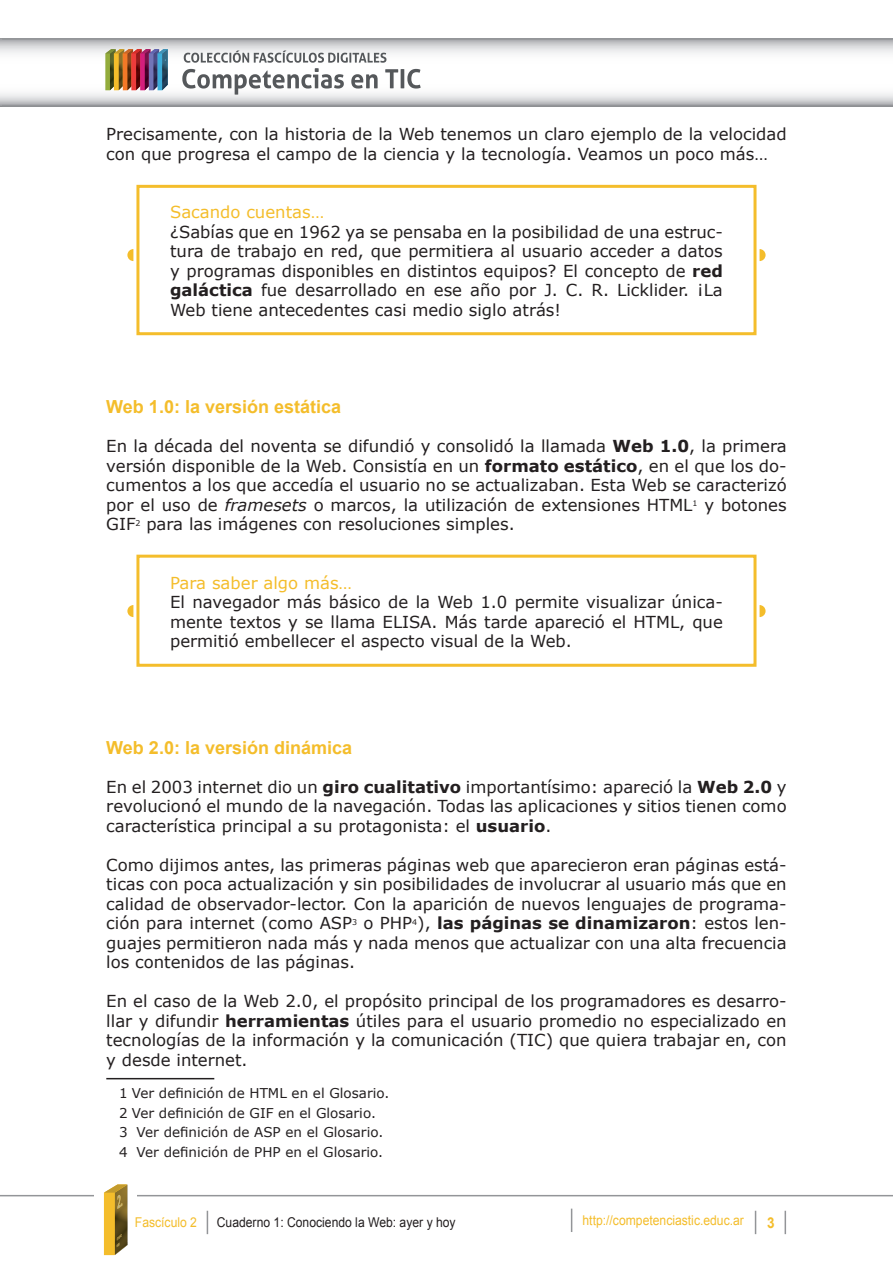
<style>
.page{position:relative;width:893px;height:1263px;background:#fff}
.page>*{position:absolute;margin:0;border:0;box-sizing:border-box;transform-origin:0 0}
.t1{font:700 18px "Arial";color:#f4bd2b}
.t2{font:16.5px/19.5px "Verdana";color:#231f20;text-align:justify}
.t3{font:16.5px "Verdana";color:#f4bd2b}
.t4{font:700 15px "Arial";color:#f4bd2b;scale:.9 1}
.t5{font:13.5px/19.5px "Verdana";color:#231f20}
.t6{font:13.5px "Arial";color:#f4bd2b;scale:.9 1}
.t7{font:13.5px "Arial";color:#231f20;scale:.9 1}
.s1{font-weight:700}
.s2{font-style:italic}
</style>
<div class="page">
<svg style="left:207px;top:1211px;width:1px;height:23px"></svg>
<svg style="left:755px;top:1211px;width:1px;height:23px"></svg>
<svg style="left:785px;top:1211px;width:1px;height:23px"></svg>
<hr style="left:0;top:1195px;width:893px;height:1px;background:#939598">
<div style="left:95px;top:1184px;width:42px;height:79px;background:#fff"></div>
<svg style="left:104px;top:1184px;width:24px;height:72px;background:#b5953d"></svg>
<svg style="left:0;top:38px;width:893px;height:68px"></svg>
<hr style="left:2px;top:38px;width:891px;height:2px;background:#939598">
<hr style="left:2px;top:105px;width:891px;height:1px;background:#939598">
<svg style="left:105px;top:49px;width:63px;height:41px;background:#8b6257"></svg>
<svg style="left:182px;top:50px;width:239px;height:45px"></svg>
<svg style="left:571px;top:1208px;width:1px;height:24px"></svg>
<div style="left:136px;top:185px;width:620px;height:150px;border:3px solid #f4bd2b"></div>
<svg style="left:759px;top:249px;width:7px;height:12px"></svg>
<svg style="left:127px;top:249px;width:6px;height:12px"></svg>
<div style="left:136px;top:555px;width:620px;height:112px;border:3px solid #f4bd2b"></div>
<svg style="left:759px;top:605px;width:7px;height:12px"></svg>
<svg style="left:127px;top:605px;width:6px;height:12px"></svg>
<hr style="left:106px;top:1078px;width:108px;height:1px;background:#231f20">
<p class="t2" style="left:106px;top:125px;width:682px">Precisamente, con la historia de la Web tenemos un claro ejemplo de la velocidad con que progresa el campo de la ciencia y la tecnología. Veamos un poco más…</p>
<p class="t3" style="left:170px;top:202px;width:156px">Sacando cuentas…</p>
<p class="t2" style="left:170px;top:222px;width:554px">¿Sabías que en 1962 ya se pensaba en la posibilidad de una estruc&shy;tura de trabajo en red, que permitiera al usuario acceder a datos y programas disponibles en distintos equipos? El concepto de <span class="s1">red galáctica</span> fue desarrollado en ese año por J. C. R. Licklider. ¡La Web tiene antecedentes casi medio siglo atrás!</p>
<p class="t1" style="left:106px;top:397px;width:236px">Web 1.0: la versión estática</p>
<p class="t2" style="left:106px;top:437px;width:682px">En la década del noventa se difundió y consolidó la llamada <span class="s1">Web 1.0</span>, la primera versión disponible de la Web. Consistía en un <span class="s1">formato estático</span>, en el que los do&shy;cumentos a los que accedía el usuario no se actualizaban. Esta Web se caracterizó por el uso de <span class="s2">framesets</span> o marcos, la utilización de extensiones HTML<sup>1</sup> y botones GIF<sup>2</sup> para las imágenes con resoluciones simples.</p>
<p class="t3" style="left:170px;top:572px;width:184px">Para saber algo más…</p>
<p class="t2" style="left:170px;top:593px;width:554px">El navegador más básico de la Web 1.0 permite visualizar única&shy;mente textos y se llama ELISA. Más tarde apareció el HTML, que permitió embellecer el aspecto visual de la Web.</p>
<p class="t1" style="left:106px;top:737px;width:247px">Web 2.0: la versión dinámica</p>
<p class="t2" style="left:106px;top:777px;width:682px">En el 2003 internet dio un <span class="s1">giro cualitativo</span> importantísimo: apareció la <span class="s1">Web 2.0</span> y revolucionó el mundo de la navegación. Todas las aplicaciones y sitios tienen como característica principal a su protagonista: el <span class="s1">usuario</span>.</p>
<p class="t2" style="left:106px;top:855px;width:682px">Como dijimos antes, las primeras páginas web que aparecieron eran páginas está&shy;ticas con poca actualización y sin posibilidades de involucrar al usuario más que en calidad de observador-lector. Con la aparición de nuevos lenguajes de programa&shy;ción para internet (como ASP<sup>3</sup> o PHP<sup>4</sup>), <span class="s1">las páginas se dinamizaron</span>: estos len&shy;guajes permitieron nada más y nada menos que actualizar con una alta frecuencia los contenidos de las páginas.</p>
<p class="t2" style="left:106px;top:992px;width:682px">En el caso de la Web 2.0, el propósito principal de los programadores es desarro&shy;llar y difundir <span class="s1">herramientas</span> útiles para el usuario promedio no especializado en tecnologías de la información y la comunicación (TIC) que quiera trabajar en, con y desde internet.</p>
<p class="t5" style="left:119px;top:1084px;width:272px">1 Ver definición de HTML en el Glosario.<br>2 Ver definición de GIF en el Glosario.<br>3 Ver definición de ASP en el Glosario.<br>4 Ver definición de PHP en el Glosario.</p>
<p class="t6" style="left:135px;top:1214px;width:71px">Fascículo 2</p>
<p class="t7" style="left:217px;top:1214px;width:267px">Cuaderno 1: Conociendo la Web: ayer y hoy</p>
<p class="t6" style="left:583px;top:1212px;width:181px">http://competenciastic.educ.ar</p>
<p class="t4" style="left:767px;top:1214px;width:10px">3</p>
</div>
